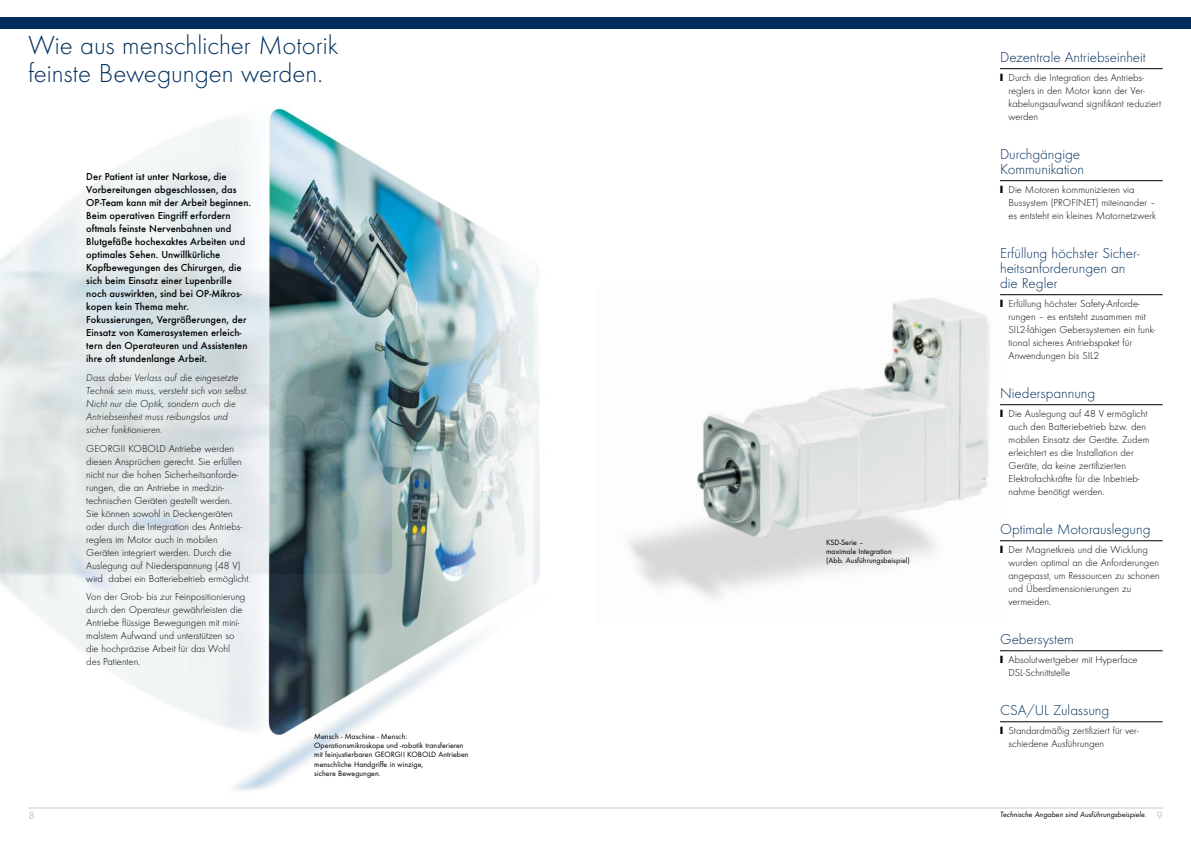
<style>
.page{position:relative;width:1191px;height:842px;background:#fff}
.page>*{position:absolute;margin:0;border:0;box-sizing:border-box;transform-origin:0 0}
.t1{font:300 27px/28px "Function";color:#002f5c}
.t2{font:300 15px/15px "Function";color:#002f5c}
.t3{font:11px "Function";color:#c5c6c8}
.t4{font:300 10.5px/13px "Function";color:#000}
.t5{font:500 10.5px/13px "Function";letter-spacing:.005em;color:#000}
.t6{font:italic 300 10.5px/13px "Function";color:#000}
.t7{font:8px/9.2px "Function";color:#000}
.t8{font:italic 8px "Function";color:#000}
</style>
<div class="page">
<img style="left:629px;top:298px;width:361px;height:301px">
<img style="left:0;top:28px;width:595px;height:781px">
<div style="left:595px;top:17px;width:596px;height:11px;background:#002f5c"></div>
<hr style="left:595px;top:807px;width:567px;height:1px;background:#c5c6c8">
<div style="left:0;top:17px;width:595px;height:11px;background:#002f5c"></div>
<hr style="left:28px;top:807px;width:567px;height:1px;background:#c5c6c8">
<hr style="left:1000px;top:68px;width:162px;height:1px;background:#000">
<hr style="left:1000px;top:180px;width:162px;height:1px;background:#000">
<hr style="left:1000px;top:294px;width:162px;height:1px;background:#000">
<hr style="left:1000px;top:404px;width:162px;height:1px;background:#000">
<hr style="left:1000px;top:541px;width:162px;height:1px;background:#000">
<hr style="left:1000px;top:651px;width:162px;height:1px;background:#000">
<hr style="left:1000px;top:722px;width:162px;height:1px;background:#000">
<h1 class="t1" style="left:28px;top:32px;width:311px">Wie aus menschlicher Motorik feinste Bewegungen werden.</h1>
<p class="t5" style="left:86px;top:170px;width:166px">Der Patient ist unter Narkose, die Vorbereitungen abgeschlossen, das OP-Team kann mit der Arbeit beginnen.<br>Beim operativen Eingriff erfordern oftmals feinste Nervenbahnen und Blutgefäße hochexaktes Arbeiten und optimales Sehen. Unwillkürliche Kopfbewegungen des Chirurgen, die sich beim Einsatz einer Lupenbrille noch auswirkten, sind bei OP-Mikros&shy;kopen kein Thema mehr.<br>Fokussierungen, Vergrößerungen, der Einsatz von Kamerasystemen erleich&shy;tern den Operateuren und Assistenten ihre oft stundenlange Arbeit.</p>
<p class="t6" style="left:86px;top:371px;width:164px">Dass dabei Verlass auf die eingesetzte Technik sein muss, versteht sich von selbst.<br>Nicht nur die Optik, sondern auch die Antriebseinheit muss reibungslos und sicher funktionieren.</p>
<p class="t4" style="left:86px;top:442px;width:166px">GEORGII KOBOLD Antriebe werden diesen Ansprüchen gerecht. Sie erfüllen nicht nur die hohen Sicherheitsanforde&shy;rungen, die an Antriebe in medizin&shy;technischen Geräten gestellt werden.<br>Sie können sowohl in Deckengeräten oder durch die Integration des Antriebs&shy;reglers im Motor auch in mobilen Geräten integriert werden. Durch die Auslegung auf Niederspannung (48 V) wird dabei ein Batteriebetrieb ermöglicht.</p>
<p class="t4" style="left:86px;top:590px;width:161px">Von der Grob- bis zur Feinpositionierung durch den Operateur gewährleisten die Antriebe flüssige Bewegungen mit mini&shy;malstem Aufwand und unterstützen so die hochpräzise Arbeit für das Wohl des Patienten.</p>
<p class="t7" style="left:314px;top:732px;width:156px">Mensch - Maschine - Mensch:<br>Operationsmikroskope und -robotik transferieren mit feinjustierbaren GEORGII KOBOLD Antrieben menschliche Handgriffe in winzige,<br>sichere Bewegungen.</p>
<p class="t7" style="left:826px;top:537px;width:85px">KSD-Serie –<br>maximale Integration (Abb. Ausführungsbeispiel)</p>
<h2 class="t2" style="left:1000px;top:50px;width:147px">Dezentrale Antriebseinheit</h2>
<p class="t4" style="left:1008px;top:71px;width:154px;text-indent:-9px">❙ Durch die Integration des Antriebs&shy;reglers in den Motor kann der Ver&shy;kabelungsaufwand signifikant reduziert werden</p>
<h2 class="t2" style="left:1000px;top:147px;width:85px">Durchgängige<br>Kommunikation</h2>
<p class="t4" style="left:1008px;top:183px;width:149px;text-indent:-9px">❙ Die Motoren kommunizieren via<br>Bussystem (PROFINET) miteinander – es entsteht ein kleines Motornetzwerk</p>
<h2 class="t2" style="left:1000px;top:246px;width:141px">Erfüllung höchster Sicher&shy;heitsanforderungen an die Regler</h2>
<p class="t4" style="left:1008px;top:297px;width:148px;text-indent:-9px">❙ Erfüllung höchster Safety-Anforde&shy;rungen – es entsteht zusammen mit SIL2-fähigen Gebersystemen ein funk&shy;tional sicheres Antriebspaket für Anwendungen bis SIL2</p>
<h2 class="t2" style="left:1000px;top:386px;width:97px">Niederspannung</h2>
<p class="t4" style="left:1008px;top:407px;width:142px;text-indent:-9px">❙ Die Auslegung auf 48 V ermöglicht auch den Batteriebetrieb bzw. den mobilen Einsatz der Geräte. Zudem erleichtert es die Installation der Geräte, da keine zertifizierten Elektrofachkräfte für die Inbetrieb&shy;nahme benötigt werden.</p>
<h2 class="t2" style="left:1000px;top:522px;width:152px">Optimale Motorauslegung</h2>
<p class="t4" style="left:1008px;top:543px;width:153px;text-indent:-9px">❙ Der Magnetkreis und die Wicklung wurden optimal an die Anforderungen angepasst, um Ressourcen zu schonen und Überdimensionierungen zu vermeiden.</p>
<h2 class="t2" style="left:1000px;top:632px;width:75px">Gebersystem</h2>
<p class="t4" style="left:1008px;top:653px;width:131px;text-indent:-9px">❙ Absolutwertgeber mit Hyperface<br>DSL-Schnittstelle</p>
<h2 class="t2" style="left:1000px;top:703px;width:111px">CSA/UL Zulassung</h2>
<p class="t4" style="left:1008px;top:724px;width:132px;text-indent:-9px">❙ Standardmäßig zertifiziert für ver&shy;schiedene Ausführungen</p>
<p class="t8" style="left:1000px;top:810px;width:148px">Technische Angaben sind Ausführungsbeispiele.</p>
<p class="t3" style="left:28px;top:809px;width:8px">8</p>
<p class="t3" style="left:1156px;top:809px;width:8px">9</p>
</div>
